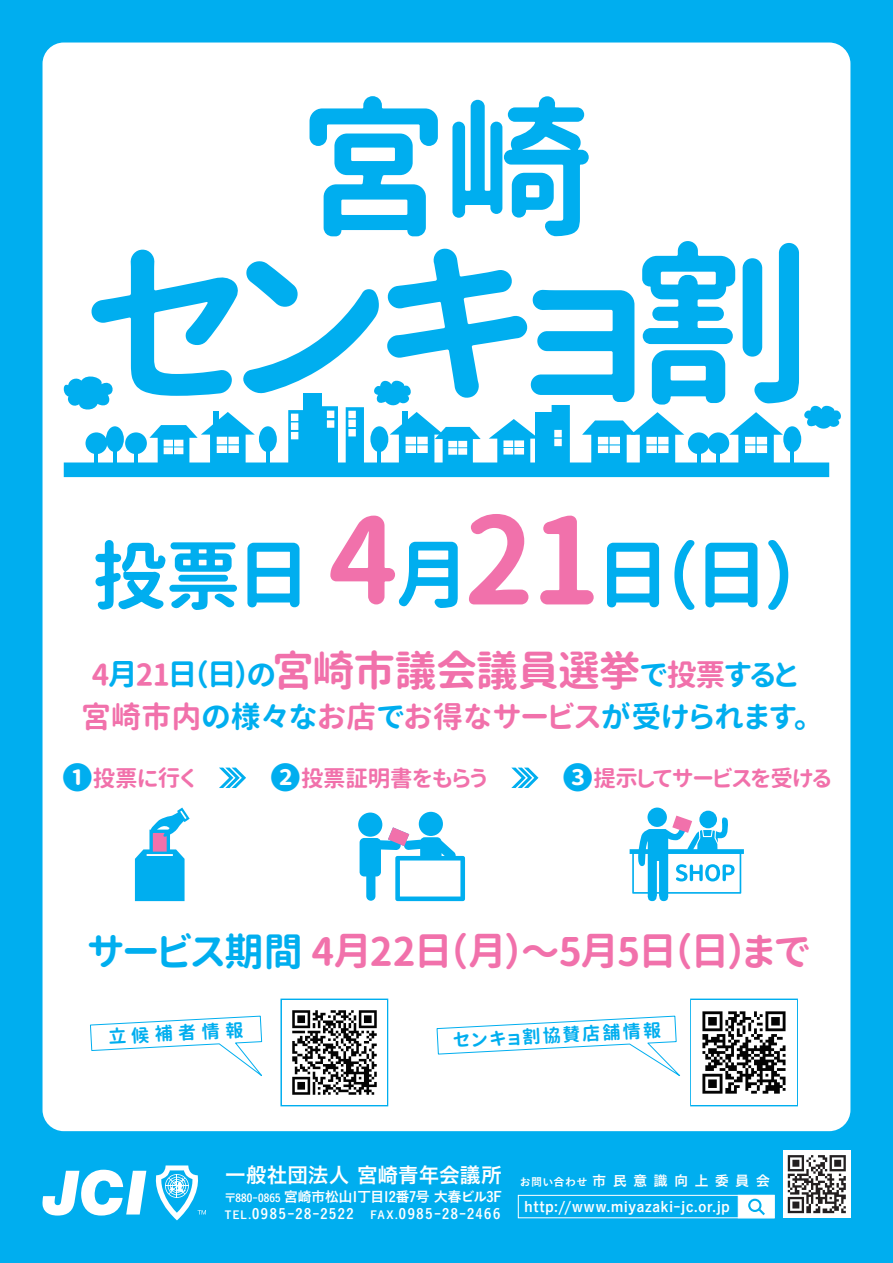
<style>
.page{position:relative;width:893px;height:1263px;background:#00aeef}
.page>*{position:absolute;margin:0;border:0;box-sizing:border-box;transform-origin:0 0}
.t1{font:176.1px "Gen Jyuu Gothic X P Bold";letter-spacing:-.075em;color:#00aeef}
.t2{font:150px "Gen Jyuu Gothic X P Bold";color:#00aeef}
.t3{font:75px "Gen Jyuu Gothic X P Bold";color:#00aeef}
.t4{font:39px "Gen Jyuu Gothic X P Bold";letter-spacing:-.04em;color:#f171ab}
.t5{font:30px/42.2px "Gen Jyuu Gothic X P Bold";color:#00aeef;text-align:center}
.t6{font:22.5px "Gen Jyuu Gothic X P Bold";letter-spacing:-.01em;color:#f171ab}
.t7{font:21.3px "Koburina Go Std W6";letter-spacing:-.025em;color:#fff}
.t8{font:18px "Gen Jyuu Gothic X P Bold";color:#00aeef}
.t9{font:14.25px/16.5px "Koburina Go Std W6";letter-spacing:-.03em;color:#fff}
.t10{font:14.25px "Koburina Go Std W6";letter-spacing:.055em;color:#fff}
.s1{font-size:120px;color:#f171ab}
.s2{color:#f171ab}
.s3{font-size:42px;color:#f171ab}
.s4{font-size:30px;color:#00aeef}
.s5{color:#00aeef}
.s6{font-size:11.1px}
</style>
<div class="page">
<div style="left:518px;top:1195px;width:256px;height:23px;border:1px solid #fff"></div>
<div style="left:738px;top:1195px;width:36px;height:23px;background:#fff;border:1px solid #fff"></div>
<svg style="left:748px;top:1199px;width:19px;height:18px"></svg>
<div style="left:783px;top:1150px;width:67px;height:68px;background:#fff"></div>
<svg style="left:788px;top:1155px;width:58px;height:58px"></svg>
<svg style="left:42px;top:1170px;width:104px;height:45px"></svg>
<svg style="left:155px;top:1165px;width:51px;height:55px"></svg>
<div style="left:43px;top:43px;width:807px;height:1088px;background:#fff;border-radius:21px"></div>
<svg style="left:219px;top:768px;width:27px;height:20px"></svg>
<svg style="left:511px;top:768px;width:27px;height:20px"></svg>
<div style="left:647px;top:807px;width:20px;height:20px;background:#00aeef;border-radius:50%"></div>
<div style="left:699px;top:811px;width:18px;height:17px;background:#00aeef;border-radius:50%"></div>
<svg style="left:630px;top:816px;width:114px;height:85px"></svg>
<svg style="left:135px;top:807px;width:55px;height:94px"></svg>
<div style="left:419px;top:812px;width:24px;height:24px;background:#00aeef;border-radius:50%"></div>
<div style="left:358px;top:812px;width:24px;height:25px;background:#00aeef;border-radius:50%"></div>
<svg style="left:360px;top:827px;width:105px;height:74px"></svg>
<svg style="left:90px;top:1015px;width:173px;height:61px"></svg>
<svg style="left:280px;top:998px;width:108px;height:108px"></svg>
<img style="left:282px;top:1000px;width:104px;height:104px">
<svg style="left:436px;top:1015px;width:244px;height:61px"></svg>
<svg style="left:690px;top:998px;width:108px;height:108px"></svg>
<img style="left:692px;top:1000px;width:104px;height:104px">
<div style="left:214px;top:411px;width:5px;height:15px;background:#00aeef"></div>
<svg style="left:489px;top:419px;width:46px;height:43px"></svg>
<svg style="left:729px;top:412px;width:54px;height:50px"></svg>
<svg style="left:582px;top:412px;width:102px;height:50px"></svg>
<svg style="left:149px;top:412px;width:106px;height:50px"></svg>
<div style="left:688px;top:432px;width:22px;height:22px;background:#00aeef;border-radius:50%"></div>
<hr style="left:697px;top:453px;width:4px;height:12px;background:#00aeef">
<div style="left:707px;top:432px;width:22px;height:22px;background:#00aeef;border-radius:50%"></div>
<hr style="left:716px;top:453px;width:4px;height:12px;background:#00aeef">
<div style="left:125px;top:432px;width:22px;height:22px;background:#00aeef;border-radius:50%"></div>
<hr style="left:134px;top:453px;width:4px;height:12px;background:#00aeef">
<div style="left:86px;top:432px;width:21px;height:22px;background:#00aeef;border-radius:50%"></div>
<hr style="left:94px;top:453px;width:4px;height:12px;background:#00aeef">
<div style="left:259px;top:426px;width:18px;height:26px;background:#00aeef;border-radius:50%"></div>
<hr style="left:266px;top:450px;width:3px;height:15px;background:#00aeef">
<div style="left:106px;top:426px;width:18px;height:26px;background:#00aeef;border-radius:50%"></div>
<hr style="left:113px;top:450px;width:3px;height:15px;background:#00aeef">
<div style="left:783px;top:426px;width:18px;height:26px;background:#00aeef;border-radius:50%"></div>
<hr style="left:791px;top:450px;width:3px;height:15px;background:#00aeef">
<svg style="left:346px;top:407px;width:18px;height:55px"></svg>
<div style="left:303px;top:393px;width:18px;height:75px;background:#00aeef"></div>
<svg style="left:321px;top:406px;width:17px;height:56px"></svg>
<svg style="left:288px;top:410px;width:15px;height:52px"></svg>
<div style="left:535px;top:413px;width:18px;height:61px;background:#00aeef"></div>
<svg style="left:552px;top:405px;width:18px;height:57px"></svg>
<svg style="left:63px;top:376px;width:50px;height:34px"></svg>
<svg style="left:804px;top:405px;width:37px;height:24px"></svg>
<svg style="left:370px;top:380px;width:111px;height:82px"></svg>
<div style="left:64px;top:462px;width:765px;height:15px;background:#00aeef"></div>
<h2 class="t2" style="left:299px;top:59px;width:296px">宮崎</h2>
<h1 class="t1" style="left:82px;top:195px;width:731px">センキョ割</h1>
<h3 class="t3" style="left:92px;top:521px;width:710px">投票日 <span class="s1">4</span>月<span class="s1">21</span>日（日）</h3>
<h3 class="t5" style="left:81px;top:653px;width:729px"><span class="s2">4</span>月<span class="s2">21</span>日（日）の<span class="s3">宮崎市議会議員選挙</span>で<span class="s2">投票</span>すると<span class="s2">宮崎市内</span>の様々な<span class="s2">お店</span>で<span class="s2">お得なサービス</span>が受けられます。</h3>
<h3 class="t6" style="left:62px;top:761px;width:134px"><span class="s4">❶</span>投票に行く</h3>
<h3 class="t6" style="left:270px;top:761px;width:218px"><span class="s4">❷</span>投票証明書をもらう</h3>
<h3 class="t6" style="left:563px;top:761px;width:270px"><span class="s4">❸</span>提示してサービスを受ける</h3>
<h3 class="t4" style="left:87px;top:923px;width:725px"><span class="s5">サービス期間</span> 4月22日（月）〜5月5日（日）まで</h3>
<p class="t8" style="left:108px;top:1023px;width:137px;rotate:-3deg">立候補者情報</p>
<p class="t8" style="left:452px;top:1027px;width:210px;rotate:-3deg">センキョ割協賛店舗情報</p>
<h3 class="t7" style="left:225px;top:1158px;width:547px">一般社団法人 宮崎青年会議所 <sub>お問い合わせ</sub> <sub>市</sub> <sub>民</sub> <sub>意</sub> <sub>識</sub> <sub>向</sub> <sub>上</sub> <sub>委</sub> <sub>員</sub> <sub>会</sub></h3>
<p class="t9" style="left:225px;top:1189px;width:278px"><span class="s6">〒880-0865</span> 宮崎市松山1丁目12番7号 大春ビル3F<br><span class="s6">TEL.</span>0985-28-2522　<span class="s6">FAX.</span>0985-28-2466</p>
<p class="t10" style="left:524px;top:1195px;width:207px">http://www.miyazaki-jc.or.jp</p>
</div>
